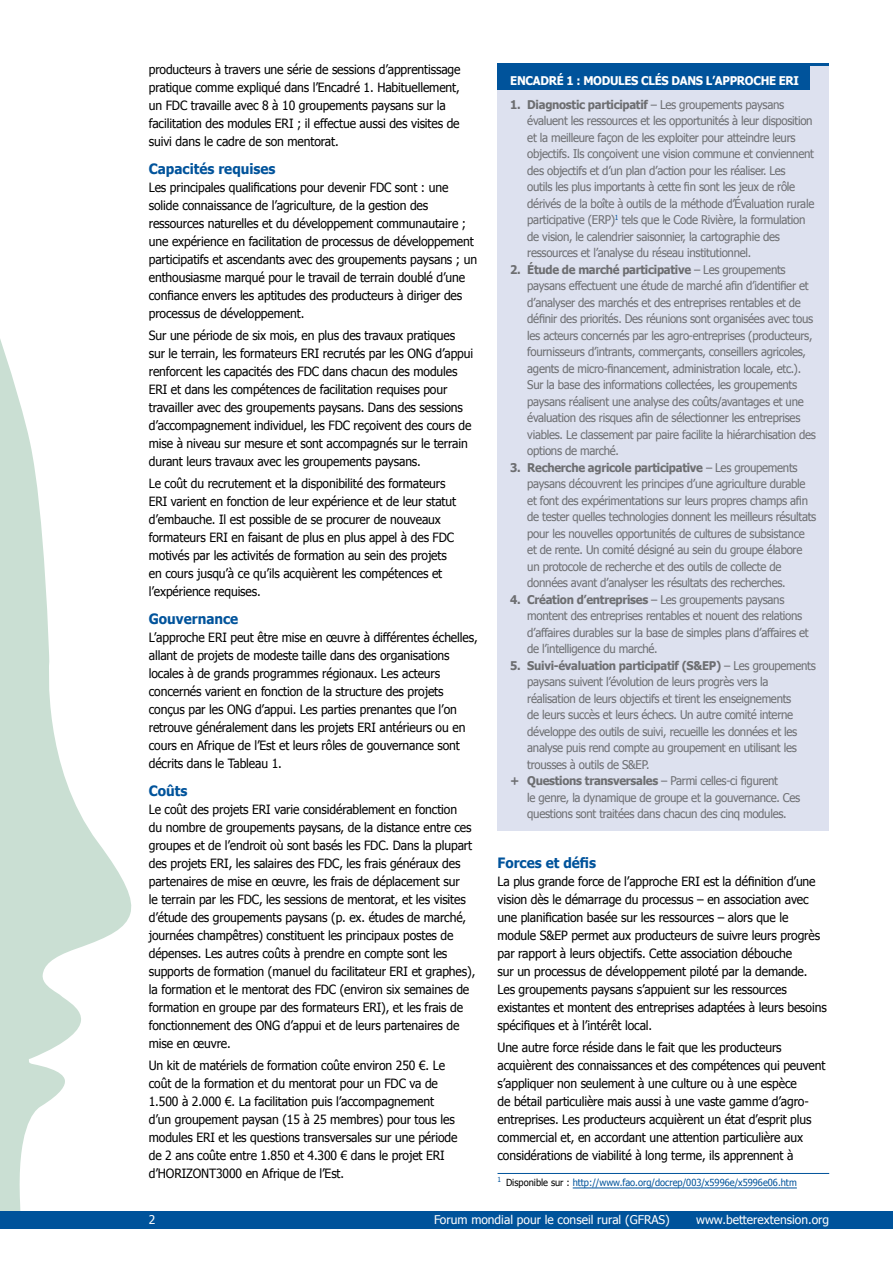
<style>
.page{position:relative;width:893px;height:1263px;background:#fff}
.page>*{position:absolute;margin:0;border:0;box-sizing:border-box;transform-origin:0 0}
._06_tussenkop_1_head{font:700 14.25px "Tahoma";color:#00539b;scale:.95 1}
._05_platte_tekst_bod{font:12.75px/18px "Tahoma";letter-spacing:-.01em;color:#000;scale:.95 1}
._11_boxtext{font:12px/16.5px "Tahoma";letter-spacing:-.025em;color:#6d6e71;scale:.95 1}
.t1{font:12px "Tahoma";color:#fff}
._07_tussenkop_2_box{font:700 12px "Tahoma";letter-spacing:-.025em;color:#fff;scale:.95 1}
.footnote{font:9.75px "Tahoma";color:#00539b;scale:.95 1}
.s1{font-weight:700}
.s2{color:#000}
</style>
<div class="page">
<svg style="left:0;top:339px;width:135px;height:873px"></svg>
<div style="left:0;top:1212px;width:893px;height:17px;background:#00539b"></div>
<hr style="left:497px;top:1173px;width:332px;height:1px;background:#00539b">
<hr style="left:573px;top:1187px;width:224px;height:1px;background:#00539b">
<div style="left:497px;top:64px;width:332px;height:767px;background:#dde1ef"></div>
<div style="left:497px;top:64px;width:313px;height:26px;background:#00539b"></div>
<hr style="left:497px;top:64px;width:332px;height:2px;background:#00539b">
<p class="_05_platte_tekst_bod" style="left:149px;top:59px;width:330px">producteurs à travers une série de sessions d’apprentissage pratique comme expliqué dans l’Encadré 1. Habituellement, un FDC travaille avec 8 à 10 groupements paysans sur la facilitation des modules ERI ; il effectue aussi des visites de suivi dans le cadre de son mentorat.</p>
<p class="_06_tussenkop_1_head" style="left:149px;top:158px;width:135px">Capacités requises</p>
<p class="_05_platte_tekst_bod" style="left:149px;top:177px;width:347px">Les principales qualifications pour devenir FDC sont : une solide connaissance de l’agriculture, de la gestion des ressources naturelles et du développement communautaire ; une expérience en facilitation de processus de développement participatifs et ascendants avec des groupements paysans ; un enthousiasme marqué pour le travail de terrain doublé d’une confiance envers les aptitudes des producteurs à diriger des processus de développement.</p>
<p class="_05_platte_tekst_bod" style="left:149px;top:326px;width:343px">Sur une période de six mois, en plus des travaux pratiques sur le terrain, les formateurs ERI recrutés par les ONG d’appui renforcent les capacités des FDC dans chacun des modules ERI et dans les compétences de facilitation requises pour travailler avec des groupements paysans. Dans des sessions d’accompagnement individuel, les FDC reçoivent des cours de mise à niveau sur mesure et sont accompagnés sur le terrain durant leurs travaux avec les groupements paysans.</p>
<p class="_05_platte_tekst_bod" style="left:149px;top:474px;width:325px">Le coût du recrutement et la disponibilité des formateurs ERI varient en fonction de leur expérience et de leur statut d’embauche. Il est possible de se procurer de nouveaux formateurs ERI en faisant de plus en plus appel à des FDC motivés par les activités de formation au sein des projets en cours jusqu’à ce qu’ils acquièrent les compétences et l’expérience requises.</p>
<p class="_06_tussenkop_1_head" style="left:149px;top:609px;width:96px">Gouvernance</p>
<p class="_05_platte_tekst_bod" style="left:149px;top:628px;width:348px">L’approche ERI peut être mise en œuvre à différentes échelles, allant de projets de modeste taille dans des organisations locales à de grands programmes régionaux. Les acteurs concernés varient en fonction de la structure des projets conçus par les ONG d’appui. Les parties prenantes que l’on retrouve généralement dans les projets ERI antérieurs ou en cours en Afrique de l’Est et leurs rôles de gouvernance sont décrits dans le Tableau 1.</p>
<p class="_06_tussenkop_1_head" style="left:149px;top:781px;width:42px">Coûts</p>
<p class="_05_platte_tekst_bod" style="left:149px;top:800px;width:345px">Le coût des projets ERI varie considérablement en fonction<br>du nombre de groupements paysans, de la distance entre ces groupes et de l’endroit où sont basés les FDC. Dans la plupart des projets ERI, les salaires des FDC, les frais généraux des partenaires de mise en œuvre, les frais de déplacement sur<br>le terrain par les FDC, les sessions de mentorat, et les visites d’étude des groupements paysans (p. ex. études de marché, journées champêtres) constituent les principaux postes de dépenses. Les autres coûts à prendre en compte sont les supports de formation (manuel du facilitateur ERI et graphes), la formation et le mentorat des FDC (environ six semaines de formation en groupe par des formateurs ERI), et les frais de fonctionnement des ONG d’appui et de leurs partenaires de mise en œuvre.</p>
<p class="_05_platte_tekst_bod" style="left:149px;top:1056px;width:326px">Un kit de matériels de formation coûte environ 250 €. Le coût de la formation et du mentorat pour un FDC va de 1.500 à 2.000 €. La facilitation puis l’accompagnement d’un groupement paysan (15 à 25 membres) pour tous les modules ERI et les questions transversales sur une période de 2 ans coûte entre 1.850 et 4.300 € dans le projet ERI d’HORIZONT3000 en Afrique de l’Est.</p>
<p class="_07_tussenkop_2_box" style="left:510px;top:72px;width:306px">ENCADRÉ 1 : MODULES CLÉS DANS L’APPROCHE ERI</p>
<p class="_11_boxtext" style="left:527px;top:95px;width:304px;text-indent:-17px"><span class="s1">1. Diagnostic participatif</span> – Les groupements paysans évaluent les ressources et les opportunités à leur disposition et la meilleure façon de les exploiter pour atteindre leurs objectifs. Ils conçoivent une vision commune et conviennent des objectifs et d’un plan d’action pour les réaliser. Les<br>outils les plus importants à cette fin sont les jeux de rôle dérivés de la boîte à outils de la méthode d’Évaluation rurale participative (ERP)<sup>1</sup> tels que le Code Rivière, la formulation de vision, le calendrier saisonnier, la cartographie des ressources et l’analyse du réseau institutionnel.</p>
<p class="_11_boxtext" style="left:527px;top:260px;width:305px;text-indent:-17px"><span class="s1">2. Étude de marché participative</span> – Les groupements paysans effectuent une étude de marché afin d’identifier et d’analyser des marchés et des entreprises rentables et de définir des priorités. Des réunions sont organisées avec tous les acteurs concernés par les agro-entreprises (producteurs, fournisseurs d’intrants, commerçants, conseillers agricoles, agents de micro-financement, administration locale, etc.).<br>Sur la base des informations collectées, les groupements paysans réalisent une analyse des coûts/avantages et une évaluation des risques afin de sélectionner les entreprises viables. Le classement par paire facilite la hiérarchisation des options de marché.</p>
<p class="_11_boxtext" style="left:527px;top:458px;width:306px;text-indent:-17px"><span class="s1">3. Recherche agricole participative</span> – Les groupements paysans découvrent les principes d’une agriculture durable et font des expérimentations sur leurs propres champs afin de tester quelles technologies donnent les meilleurs résultats pour les nouvelles opportunités de cultures de subsistance et de rente. Un comité désigné au sein du groupe élabore un protocole de recherche et des outils de collecte de données avant d’analyser les résultats des recherches.</p>
<p class="_11_boxtext" style="left:527px;top:590px;width:298px;text-indent:-17px"><span class="s1">4. Création d’entreprises</span> – Les groupements paysans montent des entreprises rentables et nouent des relations d’affaires durables sur la base de simples plans d’affaires et de l’intelligence du marché.</p>
<p class="_11_boxtext" style="left:527px;top:656px;width:305px;text-indent:-17px"><span class="s1">5. Suivi-évaluation participatif (S&amp;EP)</span> – Les groupements paysans suivent l’évolution de leurs progrès vers la réalisation de leurs objectifs et tirent les enseignements<br>de leurs succès et leurs échecs. Un autre comité interne développe des outils de suivi, recueille les données et les analyse puis rend compte au groupement en utilisant les trousses à outils de S&amp;EP.</p>
<p class="_11_boxtext" style="left:527px;top:772px;width:289px;text-indent:-17px"><span class="s1">+ Questions transversales</span> – Parmi celles-ci figurent<br>le genre, la dynamique de groupe et la gouvernance. Ces questions sont traitées dans chacun des cinq modules.</p>
<p class="_06_tussenkop_1_head" style="left:497px;top:852px;width:105px">Forces et défis</p>
<p class="_05_platte_tekst_bod" style="left:497px;top:871px;width:348px">La plus grande force de l’approche ERI est la définition d’une vision dès le démarrage du processus – en association avec une planification basée sur les ressources – alors que le module S&amp;EP permet aux producteurs de suivre leurs progrès par rapport à leurs objectifs. Cette association débouche<br>sur un processus de développement piloté par la demande.<br>Les groupements paysans s’appuient sur les ressources existantes et montent des entreprises adaptées à leurs besoins spécifiques et à l’intérêt local.</p>
<p class="_05_platte_tekst_bod" style="left:497px;top:1038px;width:347px">Une autre force réside dans le fait que les producteurs acquièrent des connaissances et des compétences qui peuvent s’appliquer non seulement à une culture ou à une espèce<br>de bétail particulière mais aussi à une vaste gamme d’agro&shy;entreprises. Les producteurs acquièrent un état d’esprit plus commercial et, en accordant une attention particulière aux considérations de viabilité à long terme, ils apprennent à</p>
<p class="footnote" style="left:497px;top:1176px;width:317px"><sup>1</sup> <span class="s2">Disponible sur :</span> http://www.fao.org/docrep/003/x5996e/x5996e06.htm</p>
<p class="t1" style="left:149px;top:1211px;width:8px">2</p>
<p class="t1" style="left:434px;top:1211px;width:237px">Forum mondial pour le conseil rural (GFRAS)</p>
<p class="t1" style="left:696px;top:1211px;width:135px">www.betterextension.org</p>
</div>
